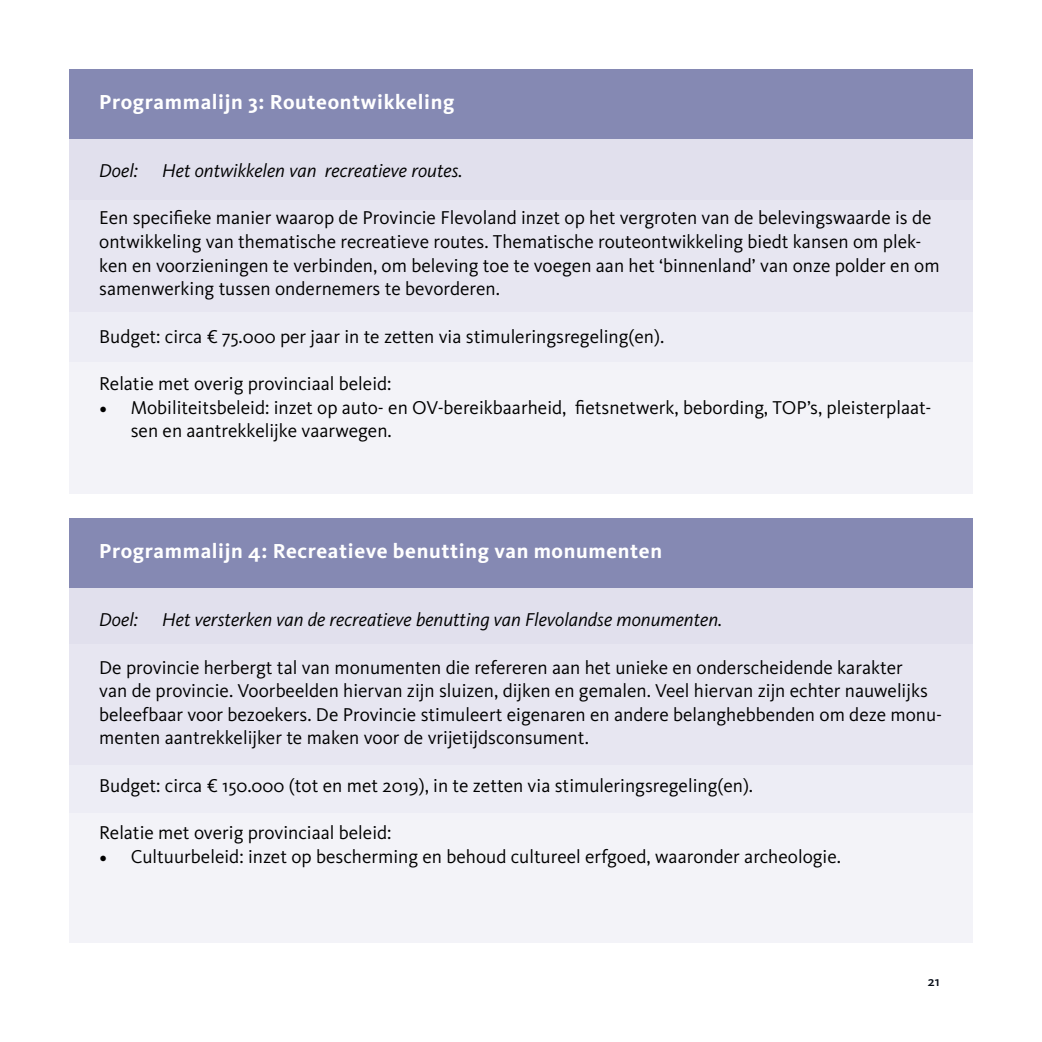
<style>
.page{position:relative;width:1042px;height:1042px;background:#fff}
.page>*{position:absolute;margin:0;border:0;box-sizing:border-box;transform-origin:0 0}
.t1{font:700 21px "Kievit OT";letter-spacing:.03em;color:#fff}
.t2{font:19.25px/23.6px "Kievit OT";color:#000}
.t3{font:italic 19.25px "Kievit OT";color:#000}
.t4{font:500 14px "Kievit OT";color:#050b15}
.s1{font-family:"Minion Pro";font-size:21px}
</style>
<div class="page">
<div style="left:69px;top:69px;width:903px;height:70px;background:#8589b3"></div>
<div style="left:69px;top:139px;width:903px;height:61px;background:#e1e0ed"></div>
<div style="left:69px;top:200px;width:903px;height:113px;background:#e7e6f1"></div>
<div style="left:69px;top:313px;width:903px;height:49px;background:#ededf5"></div>
<div style="left:69px;top:362px;width:903px;height:132px;background:#f3f3f8"></div>
<div style="left:69px;top:518px;width:903px;height:70px;background:#8589b3"></div>
<div style="left:69px;top:588px;width:903px;height:56px;background:#e1e0ed"></div>
<div style="left:69px;top:644px;width:903px;height:121px;background:#e7e6f1"></div>
<div style="left:69px;top:765px;width:903px;height:48px;background:#ededf5"></div>
<div style="left:69px;top:813px;width:903px;height:130px;background:#f3f3f8"></div>
<h3 class="t1" style="left:99px;top:89px;width:357px">Programmalijn 3: Routeontwikkeling</h3>
<p class="t3" style="left:99px;top:159px;width:40px">Doel:</p>
<p class="t3" style="left:162px;top:159px;width:302px">Het ontwikkelen van recreatieve routes.</p>
<p class="t2" style="left:99px;top:206px;width:842px">Een specifieke manier waarop de Provincie Flevoland inzet op het vergroten van de belevingswaarde is de ontwikkeling van thematische recreatieve routes. Thematische routeontwikkeling biedt kansen om plek&shy;ken en voorzieningen te verbinden, om beleving toe te voegen aan het ‘binnenland’ van onze polder en om samenwerking tussen ondernemers te bevorderen.</p>
<p class="t2" style="left:99px;top:324px;width:566px">Budget: circa € 75.000 per jaar in te zetten via stimuleringsregeling(en).</p>
<p class="t2" style="left:99px;top:371px;width:294px">Relatie met overig provinciaal beleid:</p>
<p class="t2" style="left:131px;top:395px;width:802px;text-indent:-32px"><span class="s1">•</span> Mobiliteitsbeleid: inzet op auto- en OV-bereikbaarheid, fietsnetwerk, bebording, TOP’s, pleisterplaat&shy;sen en aantrekkelijke vaarwegen.</p>
<h3 class="t1" style="left:99px;top:538px;width:564px">Programmalijn 4: Recreatieve benutting van monumenten</h3>
<p class="t3" style="left:99px;top:608px;width:40px">Doel:</p>
<p class="t3" style="left:162px;top:608px;width:561px">Het versterken van de recreatieve benutting van Flevolandse monumenten.</p>
<p class="t2" style="left:99px;top:655px;width:844px">De provincie herbergt tal van monumenten die refereren aan het unieke en onderscheidende karakter<br>van de provincie. Voorbeelden hiervan zijn sluizen, dijken en gemalen. Veel hiervan zijn echter nauwelijks beleefbaar voor bezoekers. De Provincie stimuleert eigenaren en andere belanghebbenden om deze monu&shy;menten aantrekkelijker te maken voor de vrijetijdsconsument.</p>
<p class="t2" style="left:99px;top:773px;width:655px">Budget: circa € 150.000 (tot en met 2019), in te zetten via stimuleringsregeling(en).</p>
<p class="t2" style="left:99px;top:820px;width:294px">Relatie met overig provinciaal beleid:</p>
<p class="t2" style="left:99px;top:844px;width:743px"><span class="s1">•</span> Cultuurbeleid: inzet op bescherming en behoud cultureel erfgoed, waaronder archeologie.</p>
<p class="t4" style="left:928px;top:973px;width:13px">21</p>
</div>
